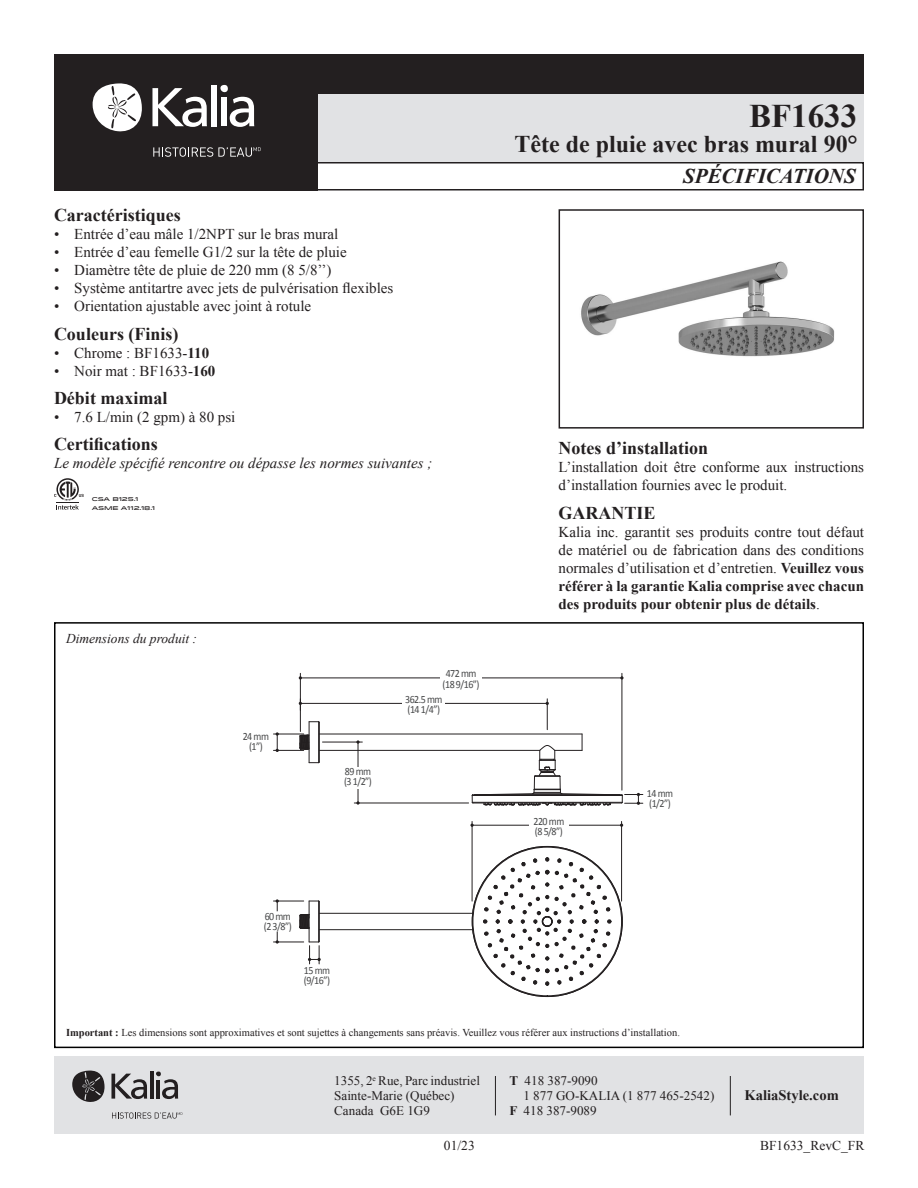
<style>
.page{position:relative;width:918px;height:1188px;background:#fff}
.page>*{position:absolute;margin:0;border:0;box-sizing:border-box;transform-origin:0 0}
.t1{font:700 33px "Times New Roman";color:#231f20}
.t2{font:700 24px "Times New Roman";color:#231f20}
.t3{font:italic 700 21px "Times New Roman";color:#231f20}
.Spec-Description_Tit{font:700 18px "Times New Roman";color:#231f20}
.Spec-Description__FR{font:700 18px "Times New Roman";color:#231f20}
.Spec-Description__FR-2{font:15px "Times New Roman";color:#231f20}
.Spec-Description_Tit-2{font:15px/18px "Times New Roman";color:#231f20;text-align:justify}
.Spec-Description_Tit-3{font:700 15px "Times New Roman";color:#231f20}
.Spec-Description__FR-3{font:italic 15px "Times New Roman";color:#231f20}
.date-file{font:15px "Times New Roman";color:#231f20}
.Spec-Description_nor{font:700 14.55px "Times New Roman";color:#231f20}
.Spec-Description_nor-2{font:italic 13.5px "Times New Roman";color:#231f20}
.t4{font:13.5px "Times New Roman";color:#231f20}
.Spec-Description_Tit-4{font:13.05px "Times New Roman";color:#231f20}
.Spec-Description_nor-3{font:13.05px "Times New Roman";color:#231f20}
.t5{font:700 13.05px "Times New Roman";color:#231f20}
.Spec-Description_Tit-5{font:11.1px/10.1px "Calibri";letter-spacing:-.05em;color:#454647;scale:.9 1}
.Spec-Description_nor-4{font:10.5px "Times New Roman";color:#231f20}
.Spec-Description_Tit-6{font:7.65px "Times New Roman";color:#231f20}
.Spec-Description_nor-5{font:500 5.4px "Idlewild";letter-spacing:-.025em;color:#231f20}
.Spec-Description__FR-4{font:500 5.4px "Idlewild";letter-spacing:-.03em;color:#231f20}
.s1{font-weight:700}
.s2{font-weight:400}
</style>
<div class="page">
<svg style="left:54px;top:478px;width:30px;height:32px"></svg>
<div style="left:54px;top:54px;width:810px;height:40px;background:#231f20"></div>
<div style="left:240px;top:94px;width:624px;height:68px;background:#e1e2e4"></div>
<div style="left:240px;top:162px;width:624px;height:28px;border:2px solid #231f20"></div>
<img style="left:581px;top:261px;width:254px;height:96px">
<div style="left:559px;top:209px;width:305px;height:220px;border:2px solid #231f20"></div>
<hr style="left:318px;top:901px;width:1px;height:41px;background:#231f20">
<hr style="left:319px;top:902px;width:1px;height:39px;background:#231f20">
<hr style="left:318px;top:722px;width:1px;height:41px;background:#231f20">
<hr style="left:319px;top:722px;width:1px;height:40px;background:#231f20">
<svg style="left:483px;top:857px;width:129px;height:129px"></svg>
<hr style="left:309px;top:901px;width:1px;height:41px;background:#231f20">
<hr style="left:319px;top:913px;width:154px;height:1px;background:#231f20">
<hr style="left:319px;top:929px;width:154px;height:1px;background:#231f20">
<svg style="left:299px;top:914px;width:11px;height:15px"></svg>
<hr style="left:309px;top:722px;width:1px;height:41px;background:#231f20">
<svg style="left:309px;top:721px;width:11px;height:2px"></svg>
<hr style="left:319px;top:734px;width:263px;height:1px;background:#231f20">
<hr style="left:319px;top:750px;width:221px;height:1px;background:#231f20">
<svg style="left:299px;top:734px;width:11px;height:16px"></svg>
<hr style="left:621px;top:821px;width:1px;height:80px;background:#231f20">
<hr style="left:472px;top:825px;width:150px;height:1px;background:#231f20">
<hr style="left:472px;top:821px;width:1px;height:80px;background:#231f20">
<div style="left:529px;top:816px;width:39px;height:21px;background:#fff"></div>
<hr style="left:273px;top:901px;width:31px;height:1px;background:#231f20">
<hr style="left:277px;top:901px;width:1px;height:41px;background:#231f20">
<hr style="left:273px;top:942px;width:31px;height:1px;background:#231f20">
<div style="left:262px;top:911px;width:31px;height:21px;background:#fff"></div>
<hr style="left:273px;top:734px;width:31px;height:1px;background:#231f20">
<svg style="left:276px;top:732px;width:3px;height:20px"></svg>
<hr style="left:273px;top:750px;width:31px;height:1px;background:#231f20">
<hr style="left:322px;top:742px;width:40px;height:1px;background:#231f20">
<hr style="left:358px;top:742px;width:1px;height:61px;background:#231f20">
<hr style="left:354px;top:803px;width:115px;height:1px;background:#231f20">
<div style="left:342px;top:767px;width:32px;height:22px;background:#fff"></div>
<hr style="left:547px;top:699px;width:1px;height:31px;background:#231f20">
<hr style="left:300px;top:703px;width:247px;height:1px;background:#231f20">
<hr style="left:300px;top:699px;width:1px;height:33px;background:#231f20">
<div style="left:403px;top:694px;width:42px;height:21px;background:#fff"></div>
<hr style="left:622px;top:673px;width:1px;height:117px;background:#231f20">
<hr style="left:300px;top:678px;width:322px;height:1px;background:#231f20">
<hr style="left:300px;top:673px;width:1px;height:37px;background:#231f20">
<div style="left:441px;top:669px;width:41px;height:21px;background:#fff"></div>
<svg style="left:308px;top:941px;width:13px;height:23px"></svg>
<svg style="left:472px;top:734px;width:171px;height:72px"></svg>
<div style="left:54px;top:622px;width:810px;height:426px;border:2px solid #000"></div>
<div style="left:54px;top:54px;width:263px;height:136px;background:#231f20"></div>
<svg style="left:92px;top:83px;width:50px;height:49px"></svg>
<div style="left:211px;top:85px;width:6px;height:41px;background:#fff"></div>
<div style="left:222px;top:97px;width:5px;height:29px;background:#fff"></div>
<div style="left:220px;top:85px;width:8px;height:7px;background:#fff;border-radius:50%"></div>
<svg style="left:152px;top:88px;width:55px;height:39px"></svg>
<svg style="left:230px;top:97px;width:24px;height:30px"></svg>
<svg style="left:153px;top:147px;width:108px;height:10px"></svg>
<div style="left:54px;top:1056px;width:810px;height:78px;background:#e1e2e4"></div>
<hr style="left:730px;top:1076px;width:1px;height:39px;background:#231f20">
<hr style="left:495px;top:1076px;width:1px;height:39px;background:#231f20">
<svg style="left:72px;top:1070px;width:33px;height:32px"></svg>
<hr style="left:150px;top:1072px;width:4px;height:27px;background:#231f20">
<svg style="left:111px;top:1074px;width:36px;height:25px"></svg>
<svg style="left:156px;top:1071px;width:22px;height:28px"></svg>
<svg style="left:112px;top:1112px;width:70px;height:7px"></svg>
<p class="t1" style="left:749px;top:93px;width:110px">BF1633</p>
<p class="t2" style="left:514px;top:128px;width:344px">Tête de pluie avec bras mural 90°</p>
<p class="Spec-Description_Tit" style="left:54px;top:203px;width:128px">Caractéristiques</p>
<p class="Spec-Description__FR-2" style="left:54px;top:224px;width:286px">• Entrée d’eau mâle 1/2NPT sur le bras mural</p>
<p class="Spec-Description__FR-2" style="left:54px;top:242px;width:294px">• Entrée d’eau femelle G1/2 sur la tête de pluie</p>
<p class="Spec-Description__FR-2" style="left:54px;top:260px;width:279px">• Diamètre tête de pluie de 220 mm (8 5/8’’)</p>
<p class="Spec-Description__FR-2" style="left:54px;top:278px;width:341px">• Système antitartre avec jets de pulvérisation flexibles</p>
<p class="Spec-Description__FR-2" style="left:54px;top:296px;width:259px">• Orientation ajustable avec joint à rotule</p>
<p class="Spec-Description__FR" style="left:54px;top:321px;width:126px">Couleurs (Finis)</p>
<p class="Spec-Description__FR-2" style="left:54px;top:343px;width:157px">• Chrome : BF1633-<span class="s1">110</span></p>
<p class="Spec-Description__FR-2" style="left:54px;top:361px;width:163px">• Noir mat : BF1633-<span class="s1">160</span></p>
<p class="Spec-Description__FR" style="left:54px;top:386px;width:115px">Débit maximal</p>
<p class="Spec-Description__FR-2" style="left:54px;top:407px;width:183px">• 7.6 L/min (2 gpm) à 80 psi</p>
<p class="Spec-Description_Tit" style="left:54px;top:432px;width:105px">Certifications</p>
<p class="Spec-Description__FR-3" style="left:54px;top:453px;width:380px">Le modèle spécifié rencontre ou dépasse les normes suivantes ;</p>
<p class="Spec-Description__FR-4" style="left:92px;top:495px;width:48px">CSA B125.1</p>
<p class="Spec-Description_nor-5" style="left:92px;top:504px;width:65px">ASME A112.18.1</p>
<p class="Spec-Description_nor-2" style="left:66px;top:630px;width:133px">Dimensions du produit :</p>
<p class="Spec-Description_Tit-5" style="left:243px;top:731px;width:31px;text-align:center">24 mm (1”)</p>
<p class="Spec-Description_Tit-5" style="left:344px;top:767px;width:33px">89 mm (3 1/2”)</p>
<p class="Spec-Description_Tit-5" style="left:443px;top:669px;width:43px">472 mm (18 9/16”)</p>
<p class="Spec-Description_Tit-5" style="left:405px;top:694px;width:43px">362.5 mm (14 1/4”)</p>
<p class="Spec-Description_Tit-5" style="left:264px;top:911px;width:33px">60 mm (2 3/8”)</p>
<p class="Spec-Description_Tit-5" style="left:304px;top:965px;width:31px">15 mm (9/16”)</p>
<p class="t3" style="left:683px;top:162px;width:174px">SPÉCIFICATIONS</p>
<p class="Spec-Description_Tit" style="left:559px;top:436px;width:151px">Notes d’installation</p>
<p class="date-file" style="left:559px;top:457px;width:307px">L’installation doit être conforme aux instructions</p>
<p class="Spec-Description_Tit-2" style="left:559px;top:476px;width:230px">d’installation fournies avec le produit.</p>
<p class="Spec-Description_Tit" style="left:559px;top:500px;width:99px">GARANTIE</p>
<p class="Spec-Description_Tit-2" style="left:559px;top:522px;width:307px">Kalia inc. garantit ses produits contre tout défaut de matériel ou de fabrication dans des conditions normales d’utilisation et d’entretien. <span class="s1">Veuillez vous</span></p>
<p class="Spec-Description_Tit-3" style="left:559px;top:575px;width:307px">référer à la garantie Kalia comprise avec chacun</p>
<p class="Spec-Description_Tit-3" style="left:559px;top:593px;width:263px">des produits pour obtenir plus de détails<span class="s2">.</span></p>
<p class="Spec-Description_Tit-5" style="left:533px;top:816px;width:36px">220 mm (8 5/8”)</p>
<p class="Spec-Description_Tit-5" style="left:647px;top:788px;width:31px">14 mm (1/2”)</p>
<p class="Spec-Description_nor-4" style="left:66px;top:1026px;width:615px"><span class="s1">Important :</span> Les dimensions sont approximatives et sont sujettes à changements sans préavis. Veuillez vous référer aux instructions d’installation.</p>
<p class="Spec-Description_Tit-4" style="left:334px;top:1072px;width:147px">1355, 2 Rue, Parc industriel</p>
<p class="Spec-Description_Tit-6" style="left:373px;top:1073px;width:5px">e</p>
<p class="Spec-Description_Tit-4" style="left:334px;top:1087px;width:122px">Sainte-Marie (Québec)</p>
<p class="Spec-Description_Tit-4" style="left:334px;top:1102px;width:97px">Canada G6E 1G9</p>
<p class="t5" style="left:510px;top:1072px;width:10px">T</p>
<p class="Spec-Description_Tit-4" style="left:525px;top:1072px;width:75px">418 387-9090</p>
<p class="Spec-Description_Tit-4" style="left:523px;top:1087px;width:192px">1 877 GO-KALIA (1 877 465-2542)</p>
<p class="Spec-Description_nor-3" style="left:510px;top:1102px;width:89px"><span class="s1">F</span> 418 387-9089</p>
<p class="Spec-Description_nor" style="left:745px;top:1085px;width:96px">KaliaStyle.com</p>
<p class="t4" style="left:444px;top:1137px;width:32px">01/23</p>
<p class="t4" style="left:760px;top:1137px;width:106px">BF1633_RevC_FR</p>
</div>
